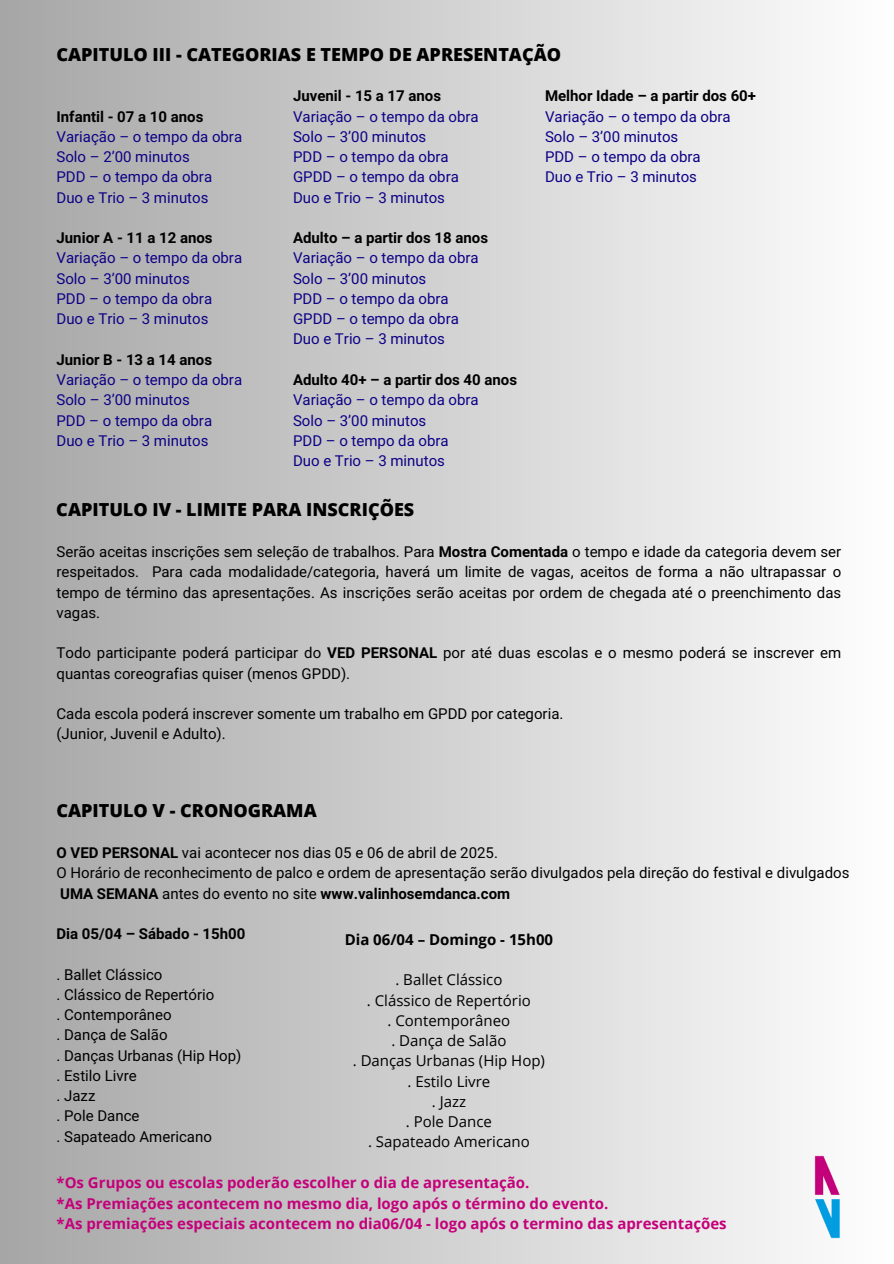
<style>
.page{position:relative;width:894px;height:1264px;background:#fff}
.page>*{position:absolute;margin:0;border:0;box-sizing:border-box;transform-origin:0 0}
.t1{font:800 18px "Open Sans";color:#000}
.t2{font:15px/20.2px "Araboto";color:#000;text-align:justify}
.t3{font:15px "Araboto";color:#0c0186}
.t4{font:700 15px "Araboto";color:#000}
.t5{font:700 15px/20.2px "Open Sans";color:#c4017a}
.t6{font:15px "Open Sans";color:#000}
.t7{font:700 15px "Open Sans";color:#000}
.s1{font-weight:700}
.s2{font-weight:400}
</style>
<div class="page">
<div style="left:0;top:0;width:893px;height:1263px;background:linear-gradient(to right,#a6a6a6,#fefefe)"></div>
<img style="left:761px;top:1131px;width:131px;height:131px">
<p class="t1" style="left:56px;top:41px;width:506px">CAPITULO III - CATEGORIAS E TEMPO DE APRESENTAÇÃO</p>
<p class="t4" style="left:545px;top:87px;width:212px">Melhor Idade – a partir dos 60+</p>
<p class="t3" style="left:545px;top:108px;width:187px">Variação – o tempo da obra</p>
<p class="t3" style="left:545px;top:128px;width:135px">Solo – 3’00 minutos</p>
<p class="t3" style="left:545px;top:148px;width:157px">PDD – o tempo da obra</p>
<p class="t3" style="left:545px;top:168px;width:153px">Duo e Trio – 3 minutos</p>
<p class="t4" style="left:293px;top:87px;width:149px">Juvenil - 15 a 17 anos</p>
<p class="t3" style="left:293px;top:108px;width:187px">Variação – o tempo da obra</p>
<p class="t3" style="left:293px;top:128px;width:135px">Solo – 3’00 minutos</p>
<p class="t3" style="left:293px;top:148px;width:157px">PDD – o tempo da obra</p>
<p class="t3" style="left:293px;top:168px;width:167px">GPDD – o tempo da obra</p>
<p class="t3" style="left:293px;top:189px;width:153px">Duo e Trio – 3 minutos</p>
<p class="t4" style="left:293px;top:229px;width:196px">Adulto – a partir dos 18 anos</p>
<p class="t3" style="left:293px;top:249px;width:187px">Variação – o tempo da obra</p>
<p class="t3" style="left:293px;top:270px;width:135px">Solo – 3’00 minutos</p>
<p class="t3" style="left:293px;top:290px;width:157px">PDD – o tempo da obra</p>
<p class="t3" style="left:293px;top:310px;width:167px">GPDD – o tempo da obra</p>
<p class="t3" style="left:293px;top:330px;width:153px">Duo e Trio – 3 minutos</p>
<p class="t4" style="left:293px;top:371px;width:225px">Adulto 40+ – a partir dos 40 anos</p>
<p class="t3" style="left:293px;top:391px;width:187px">Variação – o tempo da obra</p>
<p class="t3" style="left:293px;top:411px;width:135px">Solo – 3’00 minutos</p>
<p class="t3" style="left:293px;top:432px;width:157px">PDD – o tempo da obra</p>
<p class="t3" style="left:293px;top:452px;width:153px">Duo e Trio – 3 minutos</p>
<p class="t4" style="left:56px;top:108px;width:148px">Infantil - 07 a 10 anos</p>
<p class="t3" style="left:56px;top:128px;width:187px">Variação – o tempo da obra</p>
<h1 class="t3" style="left:56px;top:148px;width:135px">Solo – 2’00 minutos</h1>
<p class="t3" style="left:56px;top:168px;width:157px">PDD – o tempo da obra</p>
<p class="t3" style="left:56px;top:189px;width:153px">Duo e Trio – 3 minutos</p>
<p class="t4" style="left:56px;top:229px;width:158px">Junior A - 11 a 12 anos</p>
<p class="t3" style="left:56px;top:249px;width:187px">Variação – o tempo da obra</p>
<h1 class="t3" style="left:56px;top:270px;width:135px">Solo – 3’00 minutos</h1>
<p class="t3" style="left:56px;top:290px;width:157px">PDD – o tempo da obra</p>
<p class="t3" style="left:56px;top:310px;width:153px">Duo e Trio – 3 minutos</p>
<p class="t4" style="left:56px;top:351px;width:157px">Junior B - 13 a 14 anos</p>
<h2 class="t3" style="left:56px;top:371px;width:187px">Variação – o tempo da obra</h2>
<p class="t3" style="left:56px;top:391px;width:135px">Solo – 3’00 minutos</p>
<p class="t3" style="left:56px;top:411px;width:157px">PDD – o tempo da obra</p>
<p class="t3" style="left:56px;top:432px;width:153px">Duo e Trio – 3 minutos</p>
<h1 class="t1" style="left:56px;top:497px;width:359px">CAPITULO IV - LIMITE PARA INSCRIÇÕES</h1>
<p class="t2" style="left:56px;top:542px;width:786px">Serão aceitas inscrições sem seleção de trabalhos. Para <span class="s1">Mostra Comentada</span> o tempo e idade da categoria devem ser respeitados. Para cada modalidade/categoria, haverá um limite de vagas, aceitos de forma a não ultrapassar o tempo de término das apresentações. As inscrições serão aceitas por ordem de chegada até o preenchimento das vagas.</p>
<p class="t2" style="left:56px;top:643px;width:786px">Todo participante poderá participar do <span class="s1">VED PERSONAL</span> por até duas escolas e o mesmo poderá se inscrever em quantas coreografias quiser (menos GPDD).</p>
<p class="t2" style="left:56px;top:704px;width:508px">Cada escola poderá inscrever somente um trabalho em GPDD por categoria.</p>
<p class="t2" style="left:56px;top:724px;width:171px">(Junior, Juvenil e Adulto).</p>
<p class="t1" style="left:56px;top:798px;width:262px">CAPITULO V - CRONOGRAMA</p>
<p class="t2" style="left:56px;top:843px;width:443px"><span class="s1">O VED PERSONAL</span> vai acontecer nos dias 05 e 06 de abril de 2025.</p>
<p class="t2" style="left:56px;top:863px;width:794px">O Horário de reconhecimento de palco e ordem de apresentação serão divulgados pela direção do festival e divulgados</p>
<p class="t4" style="left:60px;top:884px;width:451px">UMA SEMANA <span class="s2">antes do evento no site</span> www.valinhosemdanca.com</p>
<p class="t4" style="left:56px;top:925px;width:190px">Dia 05/04 – Sábado - 15h00</p>
<p class="t2" style="left:56px;top:964px;width:107px">. Ballet Clássico</p>
<p class="t2" style="left:56px;top:985px;width:159px">. Clássico de Repertório</p>
<p class="t2" style="left:56px;top:1005px;width:117px">. Contemporâneo</p>
<p class="t2" style="left:56px;top:1025px;width:112px">. Dança de Salão</p>
<p class="t2" style="left:56px;top:1045px;width:186px">. Danças Urbanas (Hip Hop)</p>
<p class="t2" style="left:56px;top:1066px;width:82px">. Estilo Livre</p>
<p class="t2" style="left:56px;top:1086px;width:40px">. Jazz</p>
<p class="t2" style="left:56px;top:1106px;width:84px">. Pole Dance</p>
<p class="t2" style="left:56px;top:1126px;width:157px">. Sapateado Americano</p>
<p class="t7" style="left:344px;top:928px;width:210px">Dia 06/04 – Domingo - 15h00</p>
<p class="t6" style="left:395px;top:969px;width:109px">. Ballet Clássico</p>
<p class="t6" style="left:367px;top:989px;width:165px">. Clássico de Repertório</p>
<p class="t6" style="left:387px;top:1009px;width:124px">. Contemporâneo</p>
<p class="t6" style="left:391px;top:1030px;width:116px">. Dança de Salão</p>
<p class="t6" style="left:352px;top:1050px;width:194px">. Danças Urbanas (Hip Hop)</p>
<p class="t6" style="left:407px;top:1070px;width:84px">. Estilo Livre</p>
<p class="t6" style="left:431px;top:1090px;width:36px">. Jazz</p>
<p class="t6" style="left:406px;top:1111px;width:88px">. Pole Dance</p>
<p class="t6" style="left:368px;top:1131px;width:163px">. Sapateado Americano</p>
<h2 class="t5" style="left:56px;top:1172px;width:671px">*Os Grupos ou escolas poderão escolher o dia de apresentação.<br>*As Premiações acontecem no mesmo dia, logo após o término do evento.<br>*As premiações especiais acontecem no dia06/04 - logo após o termino das apresentações</h2>
</div>
